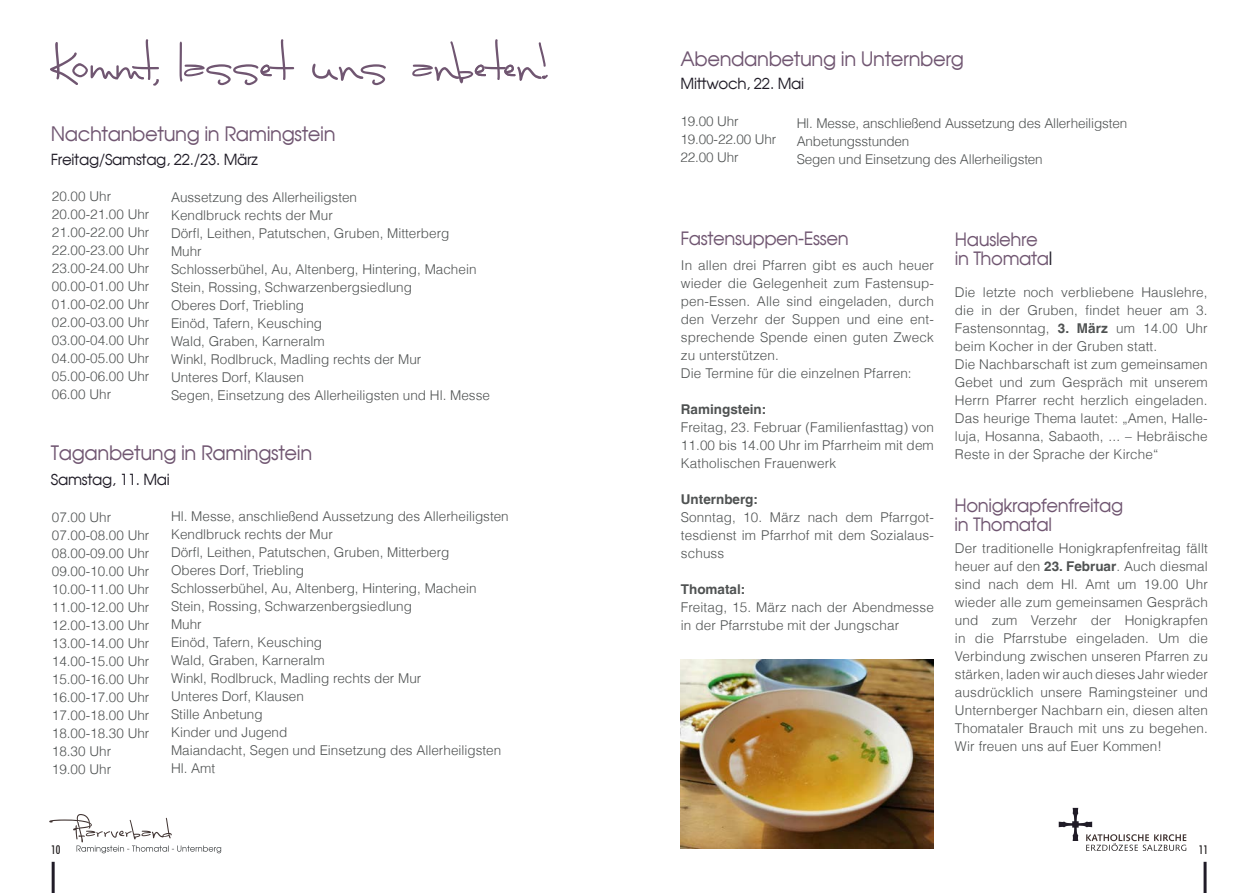
<style>
.page{position:relative;width:1259px;height:893px;background:#fff}
.page>*{position:absolute;margin:0;border:0;box-sizing:border-box;transform-origin:0 0}
.t1{font:19.5px "Avalon Plain";letter-spacing:-.02em;color:#705671}
.t2{font:18px/19.5px "Avalon Plain";letter-spacing:-.02em;color:#705671}
.t3{font:15px "Avalon Plain";letter-spacing:-.02em;color:#201c27}
.t4{font:300 13.5px/18px "Helvetica LT";color:#4f5252}
.t5{font:700 13.5px "Helvetica LT";color:#4f5252}
.t6{font:500 condensed 12px "Futura BT";color:#231f20}
.s1{color:#201c27}
.s2{font-weight:700}
</style>
<div class="page">
<svg style="left:49px;top:814px;width:172px;height:39px"></svg>
<svg style="left:1058px;top:808px;width:128px;height:43px"></svg>
<hr style="left:1203px;top:862px;width:3px;height:31px;background:#201c27">
<hr style="left:52px;top:862px;width:3px;height:31px;background:#201c27">
<img style="left:681px;top:659px;width:252px;height:190px">
<svg style="left:50px;top:39px;width:498px;height:47px"></svg>
<h1 class="t1" style="left:51px;top:122px;width:286px">Nachtanbetung in Ramingstein</h1>
<p class="t3" style="left:51px;top:150px;width:208px">Freitag/Samstag, 22./23. März</p>
<p class="t4" style="left:52px;top:187px;width:99px">20.00 Uhr<br>20.00-21.00 Uhr<br>21.00-22.00 Uhr<br>22.00-23.00 Uhr<br>23.00-24.00 Uhr<br>00.00-01.00 Uhr<br>01.00-02.00 Uhr<br>02.00-03.00 Uhr<br>03.00-04.00 Uhr<br>04.00-05.00 Uhr<br>05.00-06.00 Uhr<br>06.00 Uhr</p>
<p class="t4" style="left:171px;top:188px;width:320px">Aussetzung des Allerheiligsten<br>Kendlbruck rechts der Mur<br>Dörfl, Leithen, Patutschen, Gruben, Mitterberg<br>Muhr<br>Schlosserbühel, Au, Altenberg, Hintering, Machein Stein, Rossing, Schwarzenbergsiedlung<br>Oberes Dorf, Triebling<br>Einöd, Tafern, Keusching<br>Wald, Graben, Karneralm<br>Winkl, Rodlbruck, Madling rechts der Mur<br>Unteres Dorf, Klausen<br>Segen, Einsetzung des Allerheiligsten und Hl. Messe</p>
<h1 class="t1" style="left:51px;top:441px;width:263px">Taganbetung in Ramingstein</h1>
<p class="t3" style="left:51px;top:470px;width:120px">Samstag, 11. Mai</p>
<p class="t4" style="left:52px;top:508px;width:99px">07.00 Uhr<br>07.00-08.00 Uhr<br>08.00-09.00 Uhr<br>09.00-10.00 Uhr<br>10.00-11.00 Uhr<br>11.00-12.00 Uhr<br>12.00-13.00 Uhr<br>13.00-14.00 Uhr<br>14.00-15.00 Uhr<br>15.00-16.00 Uhr<br>16.00-17.00 Uhr<br>17.00-18.00 Uhr<br>18.00-18.30 Uhr<br>18.30 Uhr<br>19.00 Uhr</p>
<p class="t4" style="left:171px;top:507px;width:339px">Hl. Messe, anschließend Aussetzung des Allerheiligsten<br>Kendlbruck rechts der Mur<br>Dörfl, Leithen, Patutschen, Gruben, Mitterberg<br>Oberes Dorf, Triebling<br>Schlosserbühel, Au, Altenberg, Hintering, Machein<br>Stein, Rossing, Schwarzenbergsiedlung<br>Muhr<br>Einöd, Tafern, Keusching<br>Wald, Graben, Karneralm<br>Winkl, Rodlbruck, Madling rechts der Mur<br>Unteres Dorf, Klausen<br>Stille Anbetung<br>Kinder und Jugend<br>Maiandacht, Segen und Einsetzung des Allerheiligsten<br>Hl. Amt</p>
<h1 class="t1" style="left:680px;top:46px;width:285px">Abendanbetung in Unternberg</h1>
<p class="t3" style="left:680px;top:74px;width:125px">Mittwoch, 22. Mai</p>
<p class="t4" style="left:680px;top:112px;width:97px">19.00 Uhr<br>19.00-22.00 Uhr<br>22.00 Uhr</p>
<p class="t4" style="left:796px;top:114px;width:332px">Hl. Messe, anschließend Aussetzung des Allerheiligsten<br>Anbetungsstunden<br>Segen und Einsetzung des Allerheiligsten</p>
<h2 class="t2" style="left:680px;top:229px;width:170px">Fastensuppen-Essen</h2>
<p class="t4" style="left:681px;top:256px;width:255px">In allen drei Pfarren gibt es auch heuer wieder die Gelegenheit zum Fastensup&shy;pen-Essen. Alle sind eingeladen, durch den Verzehr der Suppen und eine ent&shy;sprechende Spende einen guten Zweck zu unterstützen.<br>Die Termine für die einzelnen Pfarren:</p>
<p class="t5" style="left:681px;top:401px;width:87px">Ramingstein:</p>
<p class="t4" style="left:681px;top:418px;width:254px;text-align:justify">Freitag, 23. Februar (Familienfasttag) von 11.00 bis 14.00 Uhr im Pfarrheim mit dem Katholischen Frauenwerk</p>
<p class="t5" style="left:681px;top:491px;width:79px">Unternberg:</p>
<p class="t4" style="left:681px;top:508px;width:255px;text-align:justify">Sonntag, 10. März nach dem Pfarrgot&shy;tesdienst im Pfarrhof mit dem Sozialaus&shy;schuss</p>
<p class="t5" style="left:681px;top:581px;width:66px">Thomatal:</p>
<p class="t4" style="left:681px;top:598px;width:254px">Freitag, 15. März nach der Abendmesse in der Pfarrstube mit der Jungschar</p>
<h2 class="t2" style="left:955px;top:229px;width:99px">Hauslehre in Thomata<span class="s1">l</span></h2>
<p class="t4" style="left:955px;top:283px;width:254px">Die letzte noch verbliebene Hauslehre, die in der Gruben, findet heuer am 3.<br>Fastensonntag, <span class="s2">3. März</span> um 14.00 Uhr beim Kocher in der Gruben statt.<br>Die Nachbarschaft ist zum gemeinsamen Gebet und zum Gespräch mit unserem Herrn Pfarrer recht herzlich eingeladen.<br>Das heurige Thema lautet: „Amen, Halle&shy;luja, Hosanna, Sabaoth, ... – Hebräische Reste in der Sprache der Kirche“</p>
<h2 class="t2" style="left:954px;top:495px;width:170px">Honigkrapfenfreitag in Thomatal</h2>
<p class="t4" style="left:955px;top:539px;width:255px;text-align:justify">Der traditionelle Honigkrapfenfreitag fällt heuer auf den <span class="s2">23. Februar</span>. Auch diesmal sind nach dem Hl. Amt um 19.00 Uhr wieder alle zum gemeinsamen Gespräch und zum Verzehr der Honigkrapfen in die Pfarrstube eingeladen. Um die Verbindung zwischen unseren Pfarren zu stärken, laden wir auch dieses Jahr wieder ausdrücklich unsere Ramingsteiner und Unternberger Nachbarn ein, diesen alten Thomataler Brauch mit uns zu begehen.<br>Wir freuen uns auf Euer Kommen!</p>
<p class="t6" style="left:51px;top:842px;width:11px">10</p>
<p class="t6" style="left:1198px;top:842px;width:11px">11</p>
</div>
